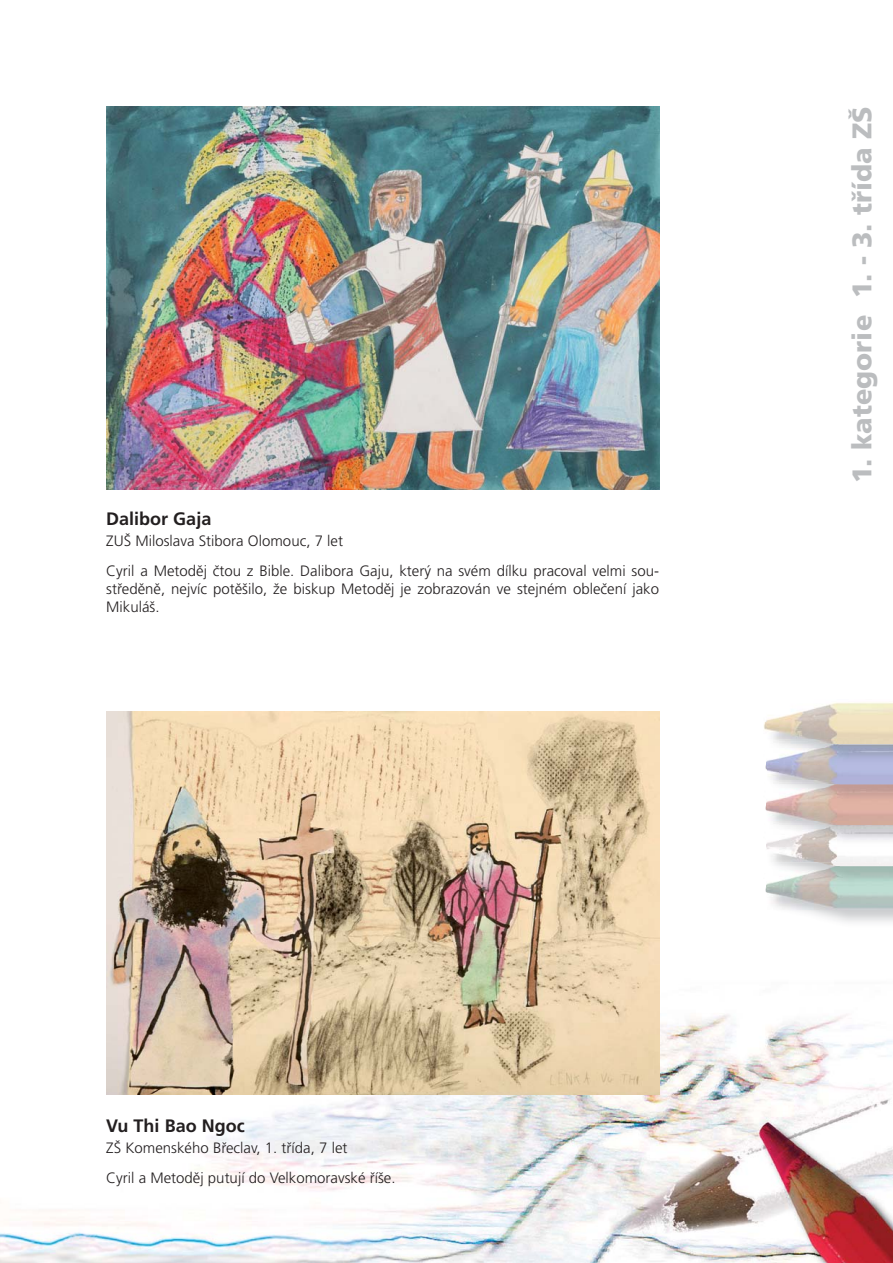
<style>
.page{position:relative;width:893px;height:1263px;background:#fff}
.page>*{position:absolute;margin:0;border:0;box-sizing:border-box;transform-origin:0 0}
.t1{font:900 27px "Frutiger CE";color:#bbbdbf}
.t2{font:700 18px "Frutiger CE";color:#231f20}
.t3{font:300 15px/30px "Frutiger CE";color:#231f20}
</style>
<div class="page">
<img style="left:0;top:863px;width:893px;height:400px">
<img style="left:767px;top:887px;width:126px;height:41px">
<img style="left:763px;top:761px;width:4px;height:149px">
<img style="left:767px;top:866px;width:126px;height:21px">
<svg style="left:763px;top:862px;width:4px;height:7px"></svg>
<img style="left:767px;top:846px;width:126px;height:20px">
<img style="left:767px;top:826px;width:126px;height:20px">
<svg style="left:763px;top:821px;width:4px;height:7px"></svg>
<img style="left:767px;top:805px;width:126px;height:21px">
<img style="left:767px;top:785px;width:126px;height:20px">
<svg style="left:763px;top:780px;width:4px;height:8px"></svg>
<img style="left:767px;top:765px;width:126px;height:20px">
<img style="left:767px;top:744px;width:126px;height:21px">
<img style="left:764px;top:702px;width:129px;height:28px">
<img style="left:767px;top:704px;width:126px;height:40px">
<img style="left:106px;top:106px;width:553px;height:383px">
<img style="left:106px;top:711px;width:553px;height:383px">
<p class="t2" style="left:106px;top:510px;width:107px">Dalibor Gaja</p>
<p class="t3" style="left:106px;top:527px;width:554px">ZUŠ Miloslava Stibora Olomouc, 7 let<br>Cyril a Metoděj čtou z Bible. Dalibora Gaju, který na svém dílku pracoval velmi sou-</p>
<p class="t3" style="left:106px;top:581px;width:554px;line-height:18px">středěně, nejvíc potěšilo, že biskup Metoděj je zobrazován ve stejném oblečení jako<br>Mikuláš.</p>
<h1 class="t1" style="left:849px;top:483px;width:378px;rotate:-90deg">1. kategorie 1. - 3. třída ZŠ</h1>
<p class="t2" style="left:106px;top:1117px;width:140px">Vu Thi Bao Ngoc</p>
<p class="t3" style="left:106px;top:1134px;width:291px">ZŠ Komenského Břeclav, 1. třída, 7 let<br>Cyril a Metoděj putují do Velkomoravské říše.</p>
</div>
